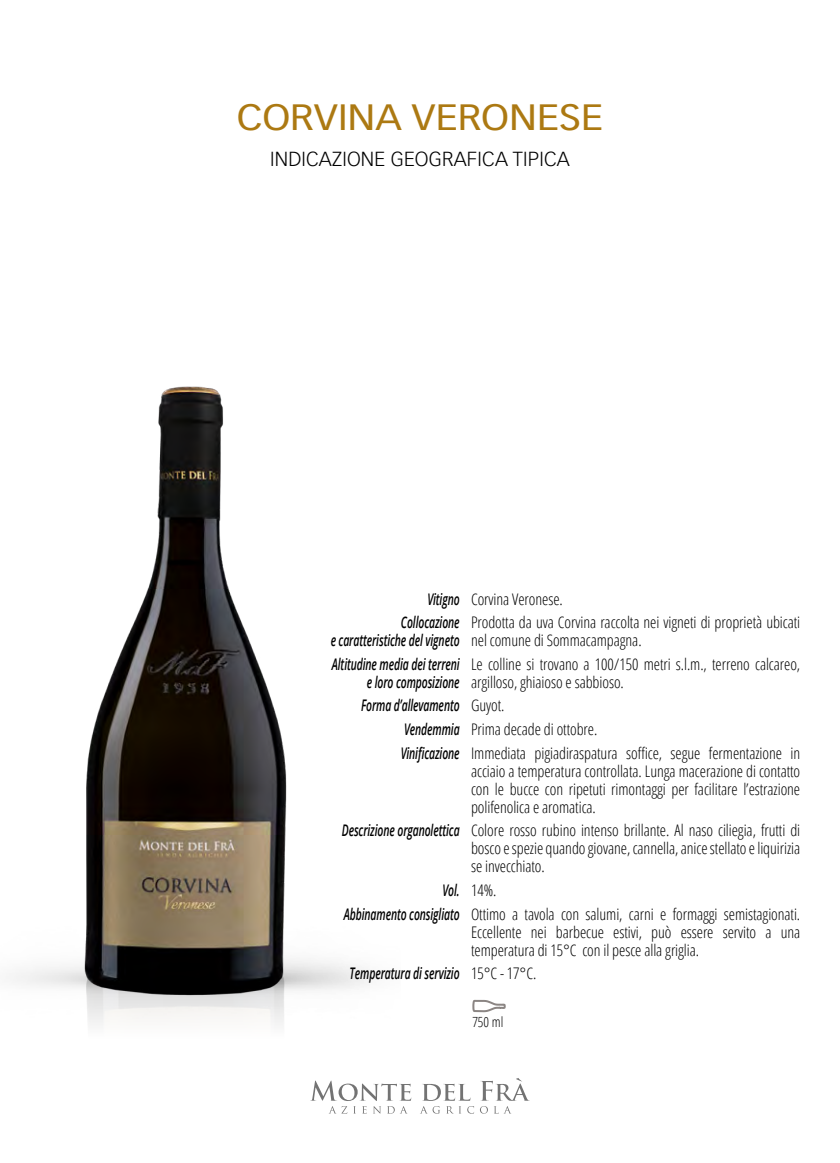
<style>
.page{position:relative;width:840px;height:1163px;background:#fff}
.page>*{position:absolute;margin:0;border:0;box-sizing:border-box;transform-origin:0 0}
.t1{font:36px "Vectora LT Std";color:#ac7912;scale:1.1 1}
.t2{font:300 20px "Vectora LT Std";letter-spacing:.01em;color:#000}
.t3{font:300 condensed 16px/18px "Open Sans";letter-spacing:-.005em;color:#000}
.t4{font:italic 600 16px/23.6px "Open Sans";letter-spacing:-.01em;color:#000;scale:.65 1}
.t5{font:300 condensed 14px "Open Sans";color:#000}
.s1{font-weight:300;font-style:normal;font-stretch:condensed}
.s2{font-weight:600;font-style:italic;font-stretch:normal}
</style>
<div class="page">
<svg style="left:310px;top:1080px;width:101px;height:33px"></svg>
<svg style="left:421px;top:1078px;width:108px;height:35px"></svg>
<img style="left:13px;top:386px;width:357px;height:639px">
<svg style="left:472px;top:999px;width:34px;height:14px"></svg>
<h1 class="t1" style="left:236px;top:96px;width:334px">CORVINA VERONESE</h1>
<p class="t2" style="left:270px;top:147px;width:301px">INDICAZIONE GEOGRAFICA TIPICA</p>
<p class="t4" style="left:401px;top:586px;width:250px;text-indent:26px">Vitigno <span class="s1">Corvina Veronese.<br></span>Collocazione</p>
<p class="t4" style="left:330px;top:628px;width:200px">e caratteristiche del vigneto</p>
<p class="t3" style="left:471px;top:612px;width:330px">Prodotta da uva Corvina raccolta nei vigneti di proprietà ubicati nel comune di Sommacampagna.</p>
<p class="t4" style="left:331px;top:654px;width:198px;line-height:18px;text-align:right">Altitudine media dei terreni e loro composizione</p>
<p class="t3" style="left:471px;top:654px;width:330px">Le colline si trovano a 100/150 metri s.l.m., terreno calcareo, argilloso, ghiaioso e sabbioso.</p>
<p class="t3" style="left:400px;top:693px;width:401px;line-height:23.6px;text-indent:-40px"><span class="s2">Forma d’allevamento</span> Guyot.<br><span class="s2">Vendemmia</span> Prima decade di ottobre.<br><span class="s2">Vinificazione</span> Immediata pigiadiraspatura soffice, segue fermentazione in</p>
<p class="t3" style="left:471px;top:761px;width:330px;text-align:justify">acciaio a temperatura controllata. Lunga macerazione di contatto con le bucce con ripetuti rimontaggi per facilitare l’estrazione polifenolica e aromatica.</p>
<p class="t3" style="left:471px;top:820px;width:330px;text-align:justify;text-indent:-129px"><span class="s2">Descrizione organolettica</span> Colore rosso rubino intenso brillante. Al naso ciliegia, frutti di bosco e spezie quando giovane, cannella, anice stellato e liquirizia se invecchiato.</p>
<p class="t3" style="left:343px;top:877px;width:457px;line-height:23.6px;text-indent:99px"><span class="s2">Vol.</span> 14%.<br><span class="s2">Abbinamento consigliato</span> Ottimo a tavola con salumi, carni e formaggi semistagionati.</p>
<p class="t3" style="left:471px;top:922px;width:330px">Eccellente nei barbecue estivi, può essere servito a una temperatura di 15°C con il pesce alla griglia.</p>
<p class="t4" style="left:349px;top:961px;width:288px">Temperatura di servizio <span class="s1">15°C - 17°C.</span></p>
<p class="t5" style="left:472px;top:1012px;width:32px">750 ml</p>
</div>
